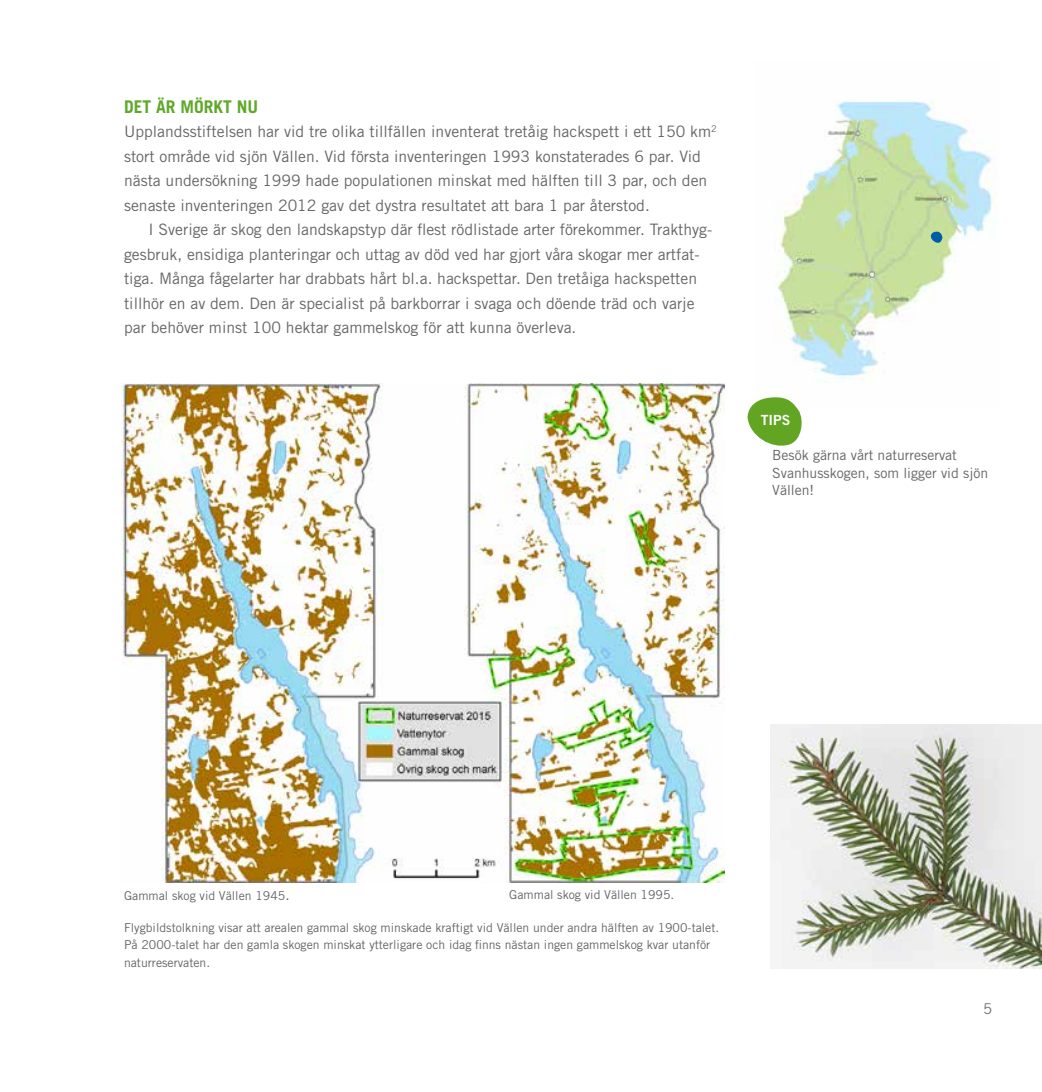
<style>
.page{position:relative;width:1042px;height:1092px;background:#fff}
.page>*{position:absolute;margin:0;border:0;box-sizing:border-box;transform-origin:0 0}
.t1{font:700 17.5px "Trade Gothic";color:#5fa82a}
.t2{font:15.75px/24.5px "Trade Gothic";color:#646567}
.t3{font:14.88px "Trade Gothic";color:#707172}
.t4{font:14px/17.5px "Trade Gothic";color:#646567}
.t5{font:14px "Trade Gothic Bold Two";color:#fff}
.t6{font:12.25px/17.5px "Trade Gothic";color:#646567}
.s1{font-size:14px}
</style>
<div class="page">
<img style="left:122px;top:383px;width:602px;height:499px">
<img style="left:778px;top:100px;width:217px;height:282px">
<svg style="left:931px;top:231px;width:11px;height:12px"></svg>
<img style="left:770px;top:724px;width:272px;height:244px">
<svg style="left:747px;top:397px;width:55px;height:49px"></svg>
<p class="t1" style="left:124px;top:96px;width:10px">DET</p>
<p class="t1" style="left:156px;top:96px;width:36px">ÄR MÖRKT</p>
<p class="t1" style="left:237px;top:96px;width:23px">NU</p>
<p class="t2" style="left:124px;top:119px;width:594px">Upplandsstiftelsen har vid tre olika tillfällen inventerat tretåig hackspett i ett 150 km<sup>2 </sup>stort område vid sjön Vällen. Vid första inventeringen 1993 konstaterades 6 par. Vid nästa undersökning 1999 hade populationen minskat med hälften till 3 par, och den senaste inventeringen 2012 gav det dystra resultatet att bara 1 par återstod.</p>
<p class="t2" style="left:124px;top:217px;width:590px;text-indent:25px">I Sverige är skog den landskapstyp där flest rödlistade arter förekommer. Trakthyg&shy;gesbruk, ensidiga planteringar och uttag av död ved har gjort våra skogar mer artfat&shy;tiga. Många fågelarter har drabbats hårt bl.a. hackspettar. Den tretåiga hackspetten tillhör en av dem. Den är specialist på barkborrar i svaga och döende träd och varje par behöver minst 100 hektar gammelskog för att kunna överleva.</p>
<p class="t5" style="left:761px;top:411px;width:31px">TIPS</p>
<p class="t4" style="left:772px;top:446px;width:217px">Besök gärna vårt naturreservat<br>Svanhusskogen, som ligger vid sjön<br>Vällen!</p>
<p class="t6" style="left:124px;top:886px;width:167px">Gammal skog vid Vällen 1945<span class="s1">.</span></p>
<p class="t6" style="left:509px;top:885px;width:167px">Gammal skog vid Vällen 1995.</p>
<p class="t6" style="left:124px;top:918px;width:597px">Flygbildstolkning visar att arealen gammal skog minskade kraftigt vid Vällen under andra hälften av 1900-talet.<br>På 2000-talet har den gamla skogen minskat ytterligare och idag finns nästan ingen gammelskog kvar utanför naturreservaten.</p>
<p class="t3" style="left:983px;top:999px;width:11px">5</p>
</div>
